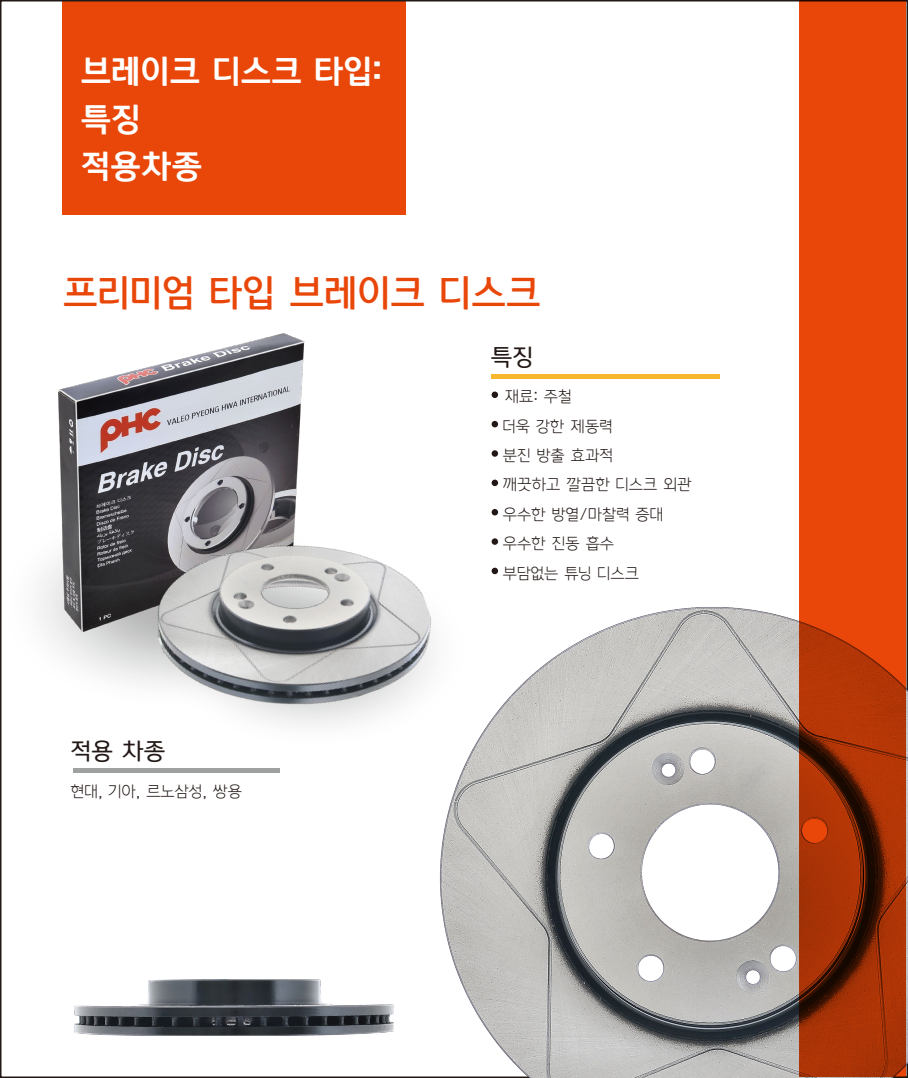
<style>
.page{position:relative;width:908px;height:1078px;background:#fff}
.page>*{position:absolute;margin:0;border:0;box-sizing:border-box;transform-origin:0 0}
.t1{font:36px "Korean DREAM4 R";color:#e94709}
.t2{font:31.5px/47.4px "Korean DREAM5 R";color:#fff}
.t3{font:22.5px "Korean DREAM3 R";color:#221815}
.t4{font:15px/29.4px "Korean DREAM1 R";color:#221815}
</style>
<div class="page">
<div style="left:63px;top:1px;width:343px;height:214px;background:#e94709"></div>
<svg style="left:39px;top:561px;width:100px;height:121px"></svg>
<img style="left:59px;top:334px;width:246px;height:297px">
<img style="left:74px;top:979px;width:319px;height:56px">
<div style="left:491px;top:391px;width:7px;height:7px;background:#221815;border-radius:50%"></div>
<div style="left:491px;top:421px;width:7px;height:6px;background:#221815;border-radius:50%"></div>
<div style="left:491px;top:450px;width:7px;height:6px;background:#221815;border-radius:50%"></div>
<div style="left:491px;top:479px;width:7px;height:7px;background:#221815;border-radius:50%"></div>
<div style="left:491px;top:509px;width:7px;height:6px;background:#221815;border-radius:50%"></div>
<div style="left:491px;top:538px;width:7px;height:6px;background:#221815;border-radius:50%"></div>
<svg style="left:491px;top:567px;width:7px;height:7px"></svg>
<img style="left:440px;top:599px;width:466px;height:477px">
<img style="left:139px;top:497px;width:308px;height:255px">
<svg style="left:799px;top:1px;width:106px;height:1075px;background:#c93d07"></svg>
<hr style="left:72px;top:768px;width:207px;height:4px;background:#9fa0a0">
<hr style="left:491px;top:374px;width:228px;height:4px;background:#f8b62d">
<h2 class="t2" style="left:81px;top:48px;width:302px">브레이크 디스크 타입: 특징<br>적용차종</h2>
<h1 class="t1" style="left:63px;top:273px;width:479px">프리미엄 타입 브레이크 디스크</h1>
<h3 class="t3" style="left:71px;top:738px;width:96px">적용 차종</h3>
<p class="t4" style="left:71px;top:776px;width:173px">현대, 기아, 르노삼성, 쌍용</p>
<h3 class="t3" style="left:490px;top:345px;width:44px">특징</h3>
<p class="t4" style="left:502px;top:382px;width:190px">재료: 주철<br>더욱 강한 제동력<br>분진 방출 효과적<br>깨끗하고 깔끔한 디스크 외관 우수한 방열/마찰력 증대 우수한 진동 흡수<br>부담없는 튜닝 디스크</p>
</div>
